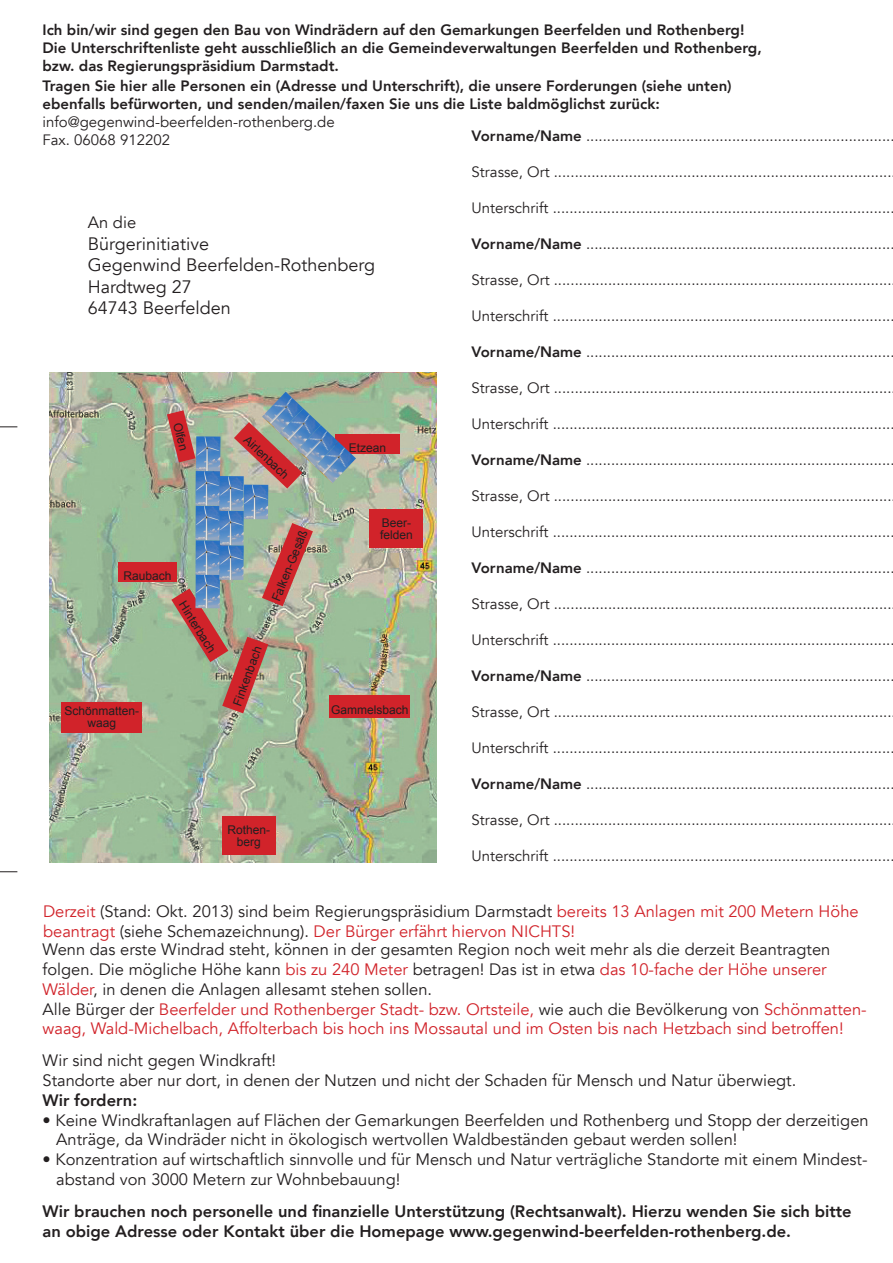
<style>
.page{position:relative;width:893px;height:1263px;background:#fff}
.page>*{position:absolute;margin:0;border:0;box-sizing:border-box;transform-origin:0 0}
.t1{font:18px/21.6px "Avenir LT Com";color:#231f20}
.t2{font:16.5px/19.8px "Avenir LT Com";color:#231f20}
.t3{font:16.5px/19.8px "Avenir LT Com";color:#d1232a}
.t4{font:800 16.5px/19.8px "Avenir LT Com";color:#231f20}
.t5{font:15px "Avenir LT Com";color:#231f20}
.t6{font:800 15px/18px "Avenir LT Com";color:#231f20}
.t7{font:12px/12px "Arial";color:#231f20;text-align:center}
.s1{font-weight:400}
.s2{font-weight:800}
.s3{color:#231f20}
.s4{color:#d1232a}
</style>
<div class="page">
<img style="left:50px;top:372px;width:387px;height:491px">
<div style="left:370px;top:509px;width:53px;height:38px;background:#d1232a"></div>
<div style="left:222px;top:816px;width:53px;height:38px;background:#d1232a"></div>
<img style="left:171px;top:523px;width:142px;height:190px">
<svg style="left:234px;top:422px;width:68px;height:66px;background:#c3746c"></svg>
<div style="left:335px;top:434px;width:65px;height:20px;background:#d1232a"></div>
<div style="left:330px;top:696px;width:80px;height:22px;background:#d1232a"></div>
<div style="left:118px;top:563px;width:59px;height:19px;background:#d1232a"></div>
<div style="left:61px;top:702px;width:81px;height:31px;background:#d1232a"></div>
<img style="left:262px;top:392px;width:41px;height:41px">
<img style="left:280px;top:408px;width:41px;height:42px">
<img style="left:297px;top:425px;width:41px;height:42px">
<img style="left:315px;top:442px;width:41px;height:41px">
<img style="left:195px;top:436px;width:25px;height:172px">
<img style="left:244px;top:485px;width:24px;height:34px">
<img style="left:219px;top:476px;width:25px;height:104px">
<svg style="left:167px;top:410px;width:28px;height:52px"></svg>
<svg style="left:0;top:426px;width:17px;height:1px"></svg>
<svg style="left:0;top:871px;width:17px;height:1px"></svg>
<p class="t6" style="left:43px;top:21px;width:721px">Ich bin/wir sind gegen den Bau von Windrädern auf den Gemarkungen Beerfelden und Rothenberg!<br>Die Unterschriftenliste geht ausschließlich an die Gemeindeverwaltungen Beerfelden und Rothenberg, bzw. das Regierungspräsidium Darmstadt.</p>
<p class="t6" style="left:43px;top:77px;width:691px">Tragen Sie hier alle Personen ein (Adresse und Unterschrift), die unsere Forderungen (siehe unten) ebenfalls befürworten, und senden/mailen/faxen Sie uns die Liste baldmöglichst zurück: <span class="s1">info@gegenwind-beerfelden-rothenberg.de<br>Fax. 06068 912202</span></p>
<p class="t5" style="left:472px;top:127px;width:424px"><span class="s2">Vorname/Name</span> ..........................................................................</p>
<p class="t5" style="left:472px;top:163px;width:421px">Strasse, Ort .................................................................................</p>
<p class="t5" style="left:472px;top:199px;width:424px">Unterschrift ..................................................................................</p>
<p class="t5" style="left:472px;top:235px;width:424px"><span class="s2">Vorname/Name</span> ..........................................................................</p>
<p class="t5" style="left:472px;top:271px;width:421px">Strasse, Ort .................................................................................</p>
<p class="t5" style="left:472px;top:307px;width:424px">Unterschrift ..................................................................................</p>
<p class="t5" style="left:472px;top:343px;width:424px"><span class="s2">Vorname/Name</span> ..........................................................................</p>
<p class="t5" style="left:472px;top:379px;width:421px">Strasse, Ort .................................................................................</p>
<p class="t5" style="left:472px;top:415px;width:424px">Unterschrift ..................................................................................</p>
<p class="t5" style="left:472px;top:451px;width:424px"><span class="s2">Vorname/Name</span> ..........................................................................</p>
<p class="t5" style="left:472px;top:487px;width:421px">Strasse, Ort .................................................................................</p>
<p class="t5" style="left:472px;top:523px;width:424px">Unterschrift ..................................................................................</p>
<p class="t5" style="left:472px;top:559px;width:424px"><span class="s2">Vorname/Name</span> ..........................................................................</p>
<p class="t5" style="left:472px;top:595px;width:421px">Strasse, Ort .................................................................................</p>
<p class="t5" style="left:472px;top:631px;width:424px">Unterschrift ..................................................................................</p>
<p class="t5" style="left:472px;top:667px;width:424px"><span class="s2">Vorname/Name</span> ..........................................................................</p>
<p class="t5" style="left:472px;top:703px;width:421px">Strasse, Ort .................................................................................</p>
<p class="t5" style="left:472px;top:739px;width:424px">Unterschrift ..................................................................................</p>
<p class="t5" style="left:472px;top:775px;width:424px"><span class="s2">Vorname/Name</span> ..........................................................................</p>
<p class="t5" style="left:472px;top:811px;width:421px">Strasse, Ort .................................................................................</p>
<p class="t5" style="left:472px;top:847px;width:424px">Unterschrift ..................................................................................</p>
<p class="t2" style="left:88px;top:213px;width:50px">An die</p>
<p class="t1" style="left:88px;top:233px;width:289px">Bürgerinitiative<br>Gegenwind Beerfelden-Rothenberg<br>Hardtweg 27<br>64743 Beerfelden</p>
<p class="t7" style="left:183px;top:421px;width:30px;rotate:76deg">Olfen</p>
<p class="t7" style="left:250px;top:433px;width:58px;rotate:43deg">Airlenbach</p>
<p class="t7" style="left:349px;top:441px;width:39px">Etzean</p>
<p class="t7" style="left:380px;top:516px;width:34px;text-align:left">Beer&shy;felden</p>
<p class="t7" style="left:270px;top:599px;width:78px;rotate:-68deg">Falken-Gesäß</p>
<p class="t7" style="left:124px;top:570px;width:50px">Raubach</p>
<p class="t7" style="left:187px;top:599px;width:60px;rotate:58deg">Hinterbach</p>
<p class="t7" style="left:231px;top:703px;width:64px;rotate:-70deg">Finkenbach</p>
<p class="t7" style="left:331px;top:703px;width:79px">Gammelsbach</p>
<p class="t7" style="left:64px;top:705px;width:76px">Schönmatten&shy;waag</p>
<p class="t7" style="left:227px;top:823px;width:44px">Rothen&shy;berg</p>
<p class="t3" style="left:43px;top:902px;width:817px">Derzeit <span class="s3">(Stand: Okt. 2013) sind beim Regierungspräsidium Darmstadt</span> bereits 13 Anlagen mit 200 Metern Höhe beantragt <span class="s3">(siehe Schemazeichnung).</span> Der Bürger erfährt hiervon NICHTS!</p>
<p class="t2" style="left:43px;top:940px;width:789px">Wenn das erste Windrad steht, können in der gesamten Region noch weit mehr als die derzeit Beantragten folgen. Die mögliche Höhe kann <span class="s4">bis zu 240 Meter</span> betragen! Das ist in etwa <span class="s4">das 10-fache der Höhe unserer<br>Wälder</span>, in denen die Anlagen allesamt stehen sollen.</p>
<p class="t3" style="left:43px;top:999px;width:826px"><span class="s3">Alle Bürger der</span> Beerfelder und Rothenberger Stadt- bzw. Ortsteile, <span class="s3">wie auch die Bevölkerung von</span> Schönmatten&shy;waag, Wald-Michelbach, Affolterbach bis hoch ins Mossautal und im Osten bis nach Hetzbach sind betroffen!</p>
<p class="t2" style="left:43px;top:1051px;width:755px">Wir sind nicht gegen Windkraft!<br>Standorte aber nur dort, in denen der Nutzen und nicht der Schaden für Mensch und Natur überwiegt.<br><span class="s2">Wir fordern:</span></p>
<p class="t2" style="left:56px;top:1110px;width:814px;text-indent:-14px">• Keine Windkraftanlagen auf Flächen der Gemarkungen Beerfelden und Rothenberg und Stopp der derzeitigen<br>Anträge, da Windräder nicht in ökologisch wertvollen Waldbeständen gebaut werden sollen!</p>
<p class="t2" style="left:56px;top:1150px;width:813px;text-indent:-14px">• Konzentration auf wirtschaftlich sinnvolle und für Mensch und Natur verträgliche Standorte mit einem Mindest&shy;abstand von 3000 Metern zur Wohnbebauung!</p>
<p class="t4" style="left:43px;top:1201px;width:811px">Wir brauchen noch personelle und finanzielle Unterstützung (Rechtsanwalt). Hierzu wenden Sie sich bitte an obige Adresse oder Kontakt über die Homepage www.gegenwind-beerfelden-rothenberg.de.</p>
</div>
